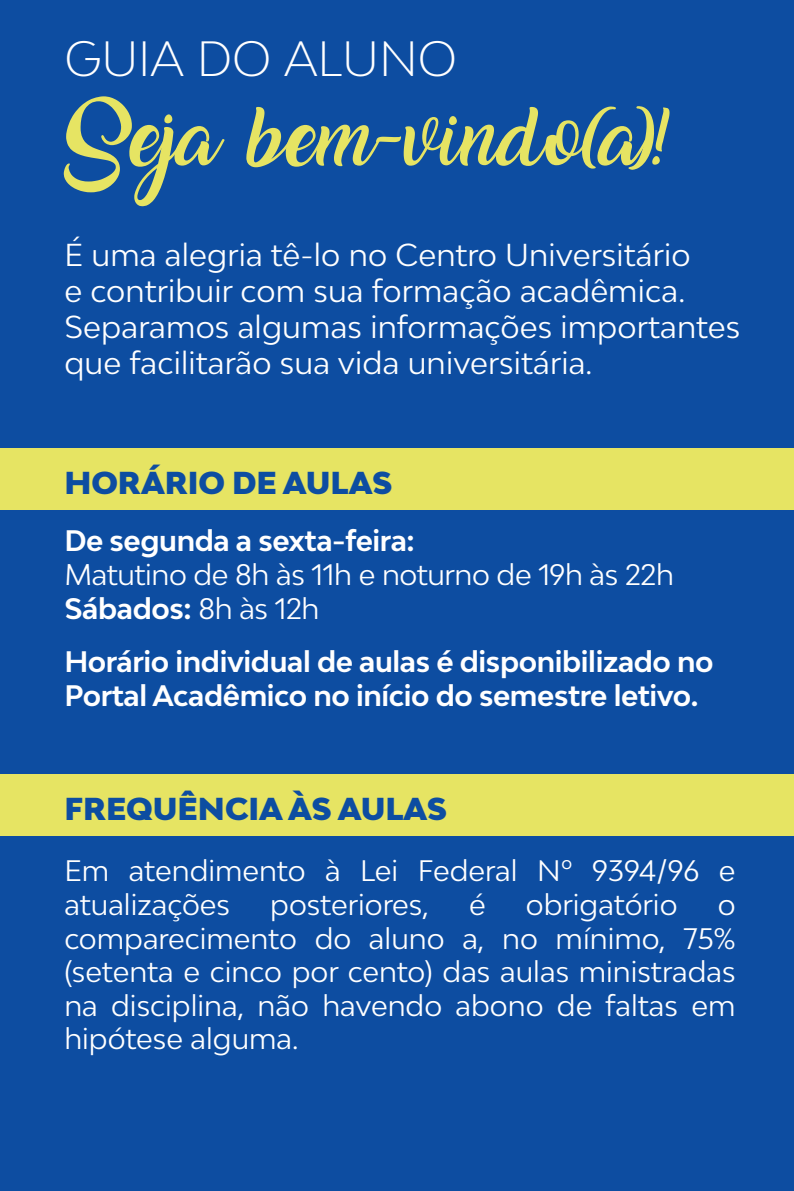
<style>
.page{position:relative;width:794px;height:1191px;background:#0d4da1}
.page>*{position:absolute;margin:0;border:0;box-sizing:border-box;transform-origin:0 0}
.t1{font:52px "Amarillo";color:#e6e463;scale:1.07 1}
.t2{font:300 46.8px "Bw Modelica";color:#fff}
.t3{font:30px/36px "Bw Modelica";letter-spacing:.005em;color:#fff}
.t4{font:900 30px "Bw Modelica";color:#0d4da1}
.t5{font:28px/33.6px "Bw Modelica";color:#fff}
.t6{font:700 28px/33.6px "Bw Modelica";letter-spacing:-.015em;color:#fff}
.s1{font-weight:700}
</style>
<div class="page">
<div style="left:0;top:448px;width:794px;height:61px;background:#e6e463"></div>
<div style="left:0;top:774px;width:794px;height:61px;background:#e6e463"></div>
<h2 class="t2" style="left:64px;top:28px;width:394px">GUIA DO ALUNO</h2>
<h1 class="t1" style="left:64px;top:117px;width:565px">Seja bem-vindo(a)!</h1>
<p class="t3" style="left:64px;top:236px;width:677px">É uma alegria tê-lo no Centro Universitário<br>e contribuir com sua formação acadêmica.<br>Separamos algumas informações importantes que facilitarão sua vida universitária.</p>
<p class="t4" style="left:64px;top:463px;width:330px">HORÁRIO DE AULAS</p>
<p class="t6" style="left:64px;top:523px;width:352px">De segunda a sexta-feira:</p>
<p class="t5" style="left:64px;top:557px;width:611px">Matutino de 8h às 11h e noturno de 19h às 22h<br><span class="s1">Sábados:</span> 8h às 12h</p>
<p class="t6" style="left:64px;top:644px;width:651px">Horário individual de aulas é disponibilizado no<br>Portal Acadêmico no início do semestre letivo.</p>
<p class="t4" style="left:64px;top:789px;width:384px">FREQUÊNCIA ÀS AULAS</p>
<p class="t5" style="left:64px;top:853px;width:672px">Em atendimento à Lei Federal Nº 9394/96 e atualizações</p>
<p class="t5" style="left:270px;top:887px;width:160px">posteriores,</p>
<p class="t5" style="left:469px;top:887px;width:18px">é</p>
<p class="t5" style="left:526px;top:887px;width:153px">obrigatório</p>
<p class="t5" style="left:64px;top:887px;width:673px;text-align:justify;text-indent:653px">o comparecimento do aluno a, no mínimo, 75% (setenta e cinco por cento) das aulas ministradas na disciplina, não havendo abono de faltas em hipótese alguma.</p>
</div>
